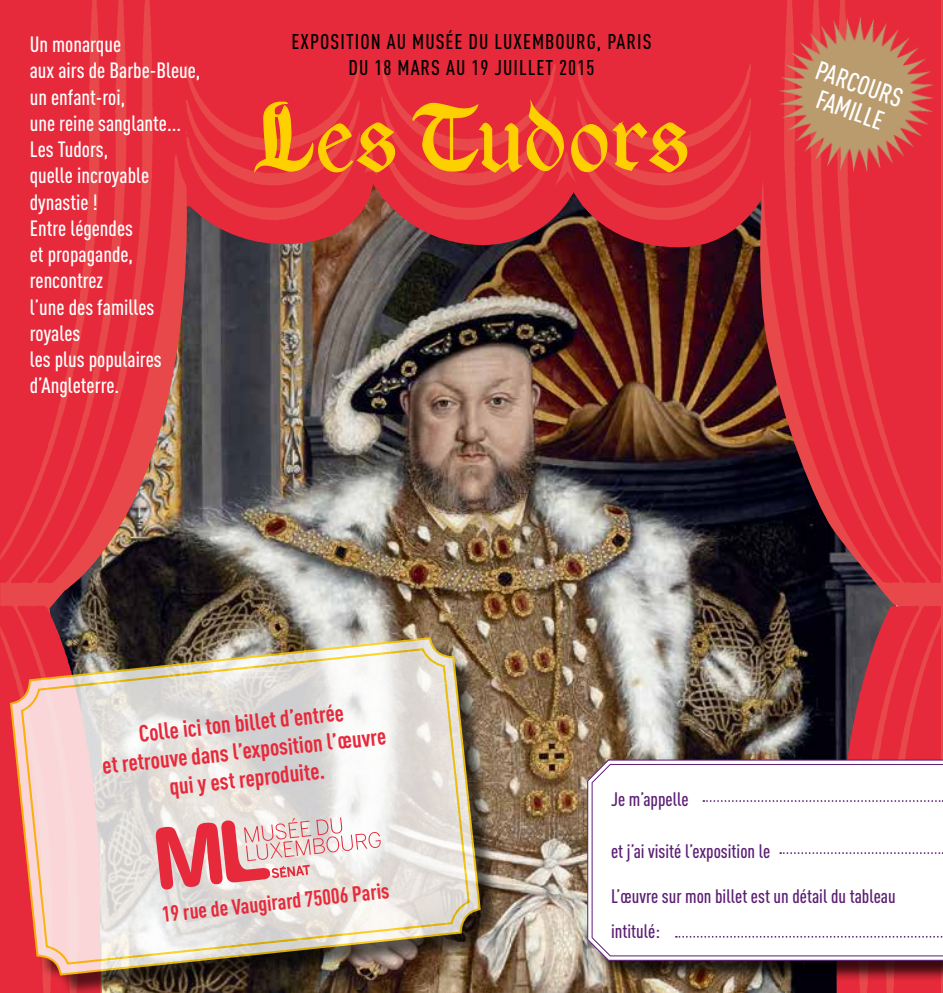
<style>
.page{position:relative;width:943px;height:993px;background:#fff}
.page>*{position:absolute;margin:0;border:0;box-sizing:border-box;transform-origin:0 0}
.t1{font:84px "Boere Tudor";color:#ffd000}
.t2{font:500 26.25px/27.3px "DIN Cond";color:#fff;text-align:center}
.t3{font:700 23.28px/27.8px "DIN Cond";color:#e62a3b;text-align:center}
.t4{font:500 21.88px/26.2px "DIN Cond";color:#fff}
.t5{font:700 21.53px "DIN Cond";color:#e62a3b}
.t6{font:500 21px/26.2px "DIN Cond";letter-spacing:.05em;color:#000;text-align:center}
.t7{font:500 19.25px/34.5px "DIN Cond";color:#5b1e74}
</style>
<div class="page">
<img style="left:0;top:0;width:940px;height:992px">
<div style="left:13px;top:640px;width:488px;height:352px;background:#000;opacity:.75"></div>
<img style="left:8px;top:635px;width:474px;height:341px">
<svg style="left:20px;top:647px;width:451px;height:318px;background:#dccec5"></svg>
<svg style="left:155px;top:817px;width:225px;height:72px"></svg>
<svg style="left:253px;top:33px;width:143px;height:142px;background:#e73639"></svg>
<svg style="left:411px;top:92px;width:153px;height:81px;background:#e83e39"></svg>
<svg style="left:570px;top:119px;width:118px;height:54px;background:#e94637"></svg>
<img style="left:770px;top:11px;width:173px;height:179px">
<div style="left:590px;top:762px;width:353px;height:220px;background:#000;opacity:.75"></div>
<svg style="left:586px;top:758px;width:357px;height:203px"></svg>
<svg style="left:591px;top:763px;width:352px;height:193px"></svg>
<svg style="left:703px;top:799px;width:240px;height:2px"></svg>
<svg style="left:780px;top:851px;width:163px;height:2px"></svg>
<svg style="left:676px;top:935px;width:267px;height:2px"></svg>
<p class="t4" style="left:30px;top:31px;width:172px">Un monarque<br>aux airs de Barbe-Bleue, un enfant-roi,<br>une reine sanglante...<br>Les Tudors,<br>quelle incroyable dynastie !<br>Entre légendes<br>et propagande, rencontrez<br>l’une des familles royales<br>les plus populaires d’Angleterre.</p>
<p class="t6" style="left:291px;top:28px;width:361px">EXPOSITION AU MUSÉE DU LUXEMBOURG, PARIS<br>DU 18 MARS AU 19 JUILLET 2015</p>
<h1 class="t1" style="left:254px;top:80px;width:437px">Les Tudors</h1>
<p class="t2" style="left:821px;top:55px;width:92px;rotate:20deg">PARCOURS<br>FAMILLE</p>
<p class="t3" style="left:98px;top:723px;width:287px;rotate:-6deg">Colle ici ton billet d’entrée<br>et retrouve dans l’exposition l’œuvre qui y est reproduite.</p>
<p class="t7" style="left:611px;top:781px;width:79px">Je m’appelle</p>
<p class="t7" style="left:611px;top:833px;width:161px">et j’ai visité l’exposition le</p>
<p class="t5" style="left:161px;top:900px;width:230px;rotate:-6deg">19 rue de Vaugirard 75006 Paris</p>
<p class="t7" style="left:611px;top:878px;width:286px">L’œuvre sur mon billet est un détail du tableau intitulé:</p>
</div>
